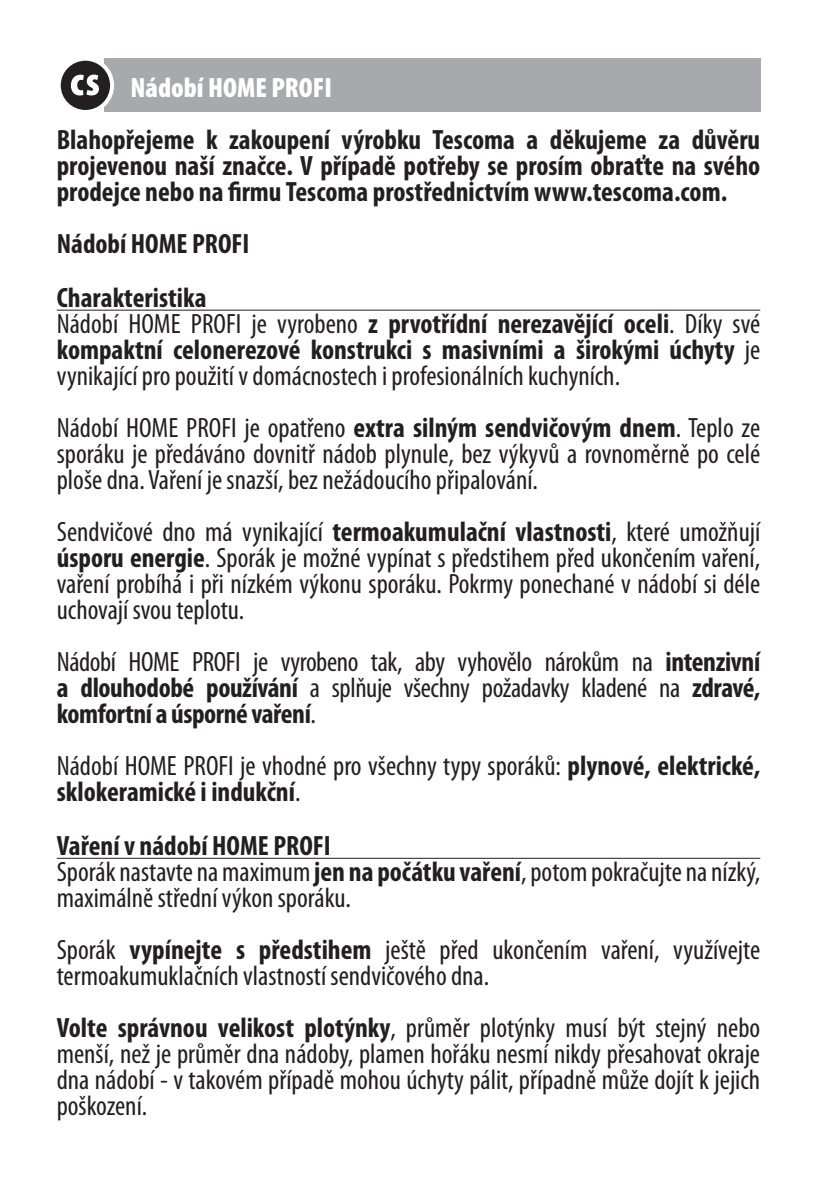
<style>
.page{position:relative;width:817px;height:1191px;background:#fff}
.page>*{position:absolute;margin:0;border:0;box-sizing:border-box;transform-origin:0 0}
.t1{font:condensed 28px/26px "Myriad Pro";color:#231f20;text-align:justify}
.t2{font:700 condensed 28px/26px "Myriad Pro";color:#231f20;text-align:justify}
.t3{font:900 condensed 28px "Myriad Pro";color:#fff}
.s1{font-weight:700}
</style>
<div class="page">
<div style="left:104px;top:59px;width:656px;height:53px;background:#a8a9ad"></div>
<svg style="left:59px;top:59px;width:53px;height:53px"></svg>
<div style="left:57px;top:57px;width:57px;height:57px;border:4px solid #fff;border-radius:50%"></div>
<svg style="left:71px;top:75px;width:28px;height:20px"></svg>
<hr style="left:57px;top:309px;width:703px;height:2px;background:#231f20">
<hr style="left:57px;top:857px;width:703px;height:2px;background:#231f20">
<p class="t3" style="left:130px;top:69px;width:203px">Nádobí HOME PROFI</p>
<p class="t2" style="left:57px;top:126px;width:705px">Blahopřejeme k zakoupení výrobku Tescoma a děkujeme za důvěru projevenou naší značce. V případě potřeby se prosím obraťte na svého prodejce nebo na firmu Tescoma prostřednictvím www.tescoma.com.</p>
<p class="t2" style="left:57px;top:216px;width:194px;line-height:54px">Nádobí HOME PROFI<br>Charakteristika</p>
<p class="t1" style="left:57px;top:310px;width:705px">Nádobí HOME PROFI je vyrobeno <span class="s1">z prvotřídní nerezavějící oceli</span>. Díky své <span class="s1">kompaktní celonerezové konstrukci s masivními a širokými úchyty</span> je vynikající pro použití v domácnostech i profesionálních kuchyních.</p>
<p class="t1" style="left:57px;top:414px;width:705px">Nádobí HOME PROFI je opatřeno <span class="s1">extra silným sendvičovým dnem</span>. Teplo ze sporáku je předáváno dovnitř nádob plynule, bez výkyvů a rovnoměrně po celé ploše dna. Vaření je snazší, bez nežádoucího připalování.</p>
<p class="t1" style="left:57px;top:518px;width:705px">Sendvičové dno má vynikající <span class="s1">termoakumulační vlastnosti</span>, které umožňují <span class="s1">úsporu energie</span>. Sporák je možné vypínat s předstihem před ukončením vaření, vaření probíhá i při nízkém výkonu sporáku. Pokrmy ponechané v nádobí si déle uchovají svou teplotu.</p>
<p class="t1" style="left:57px;top:648px;width:704px">Nádobí HOME PROFI je vyrobeno tak, aby vyhovělo nárokům na <span class="s1">intenzivní a dlouhodobé používání</span> a splňuje všechny požadavky kladené na <span class="s1">zdravé, komfortní a úsporné vaření</span>.</p>
<p class="t1" style="left:57px;top:752px;width:704px">Nádobí HOME PROFI je vhodné pro všechny typy sporáků: <span class="s1">plynové, elektrické, sklokeramické i indukční</span>.</p>
<p class="t1" style="left:57px;top:832px;width:705px;text-align:left"><span class="s1">Vaření v nádobí HOME PROFI<br></span>Sporák nastavte na maximum <span class="s1">jen na počátku vaření</span>, potom pokračujte na nízký, maximálně střední výkon sporáku.</p>
<p class="t1" style="left:57px;top:936px;width:704px">Sporák <span class="s1">vypínejte s předstihem</span> ještě před ukončením vaření, využívejte termoakumuklačních vlastností sendvičového dna.</p>
<p class="t1" style="left:57px;top:1014px;width:705px"><span class="s1">Volte správnou velikost plotýnky</span>, průměr plotýnky musí být stejný nebo menší, než je průměr dna nádoby, plamen hořáku nesmí nikdy přesahovat okraje dna nádobí - v takovém případě mohou úchyty pálit, případně může dojít k jejich poškození.</p>
</div>
